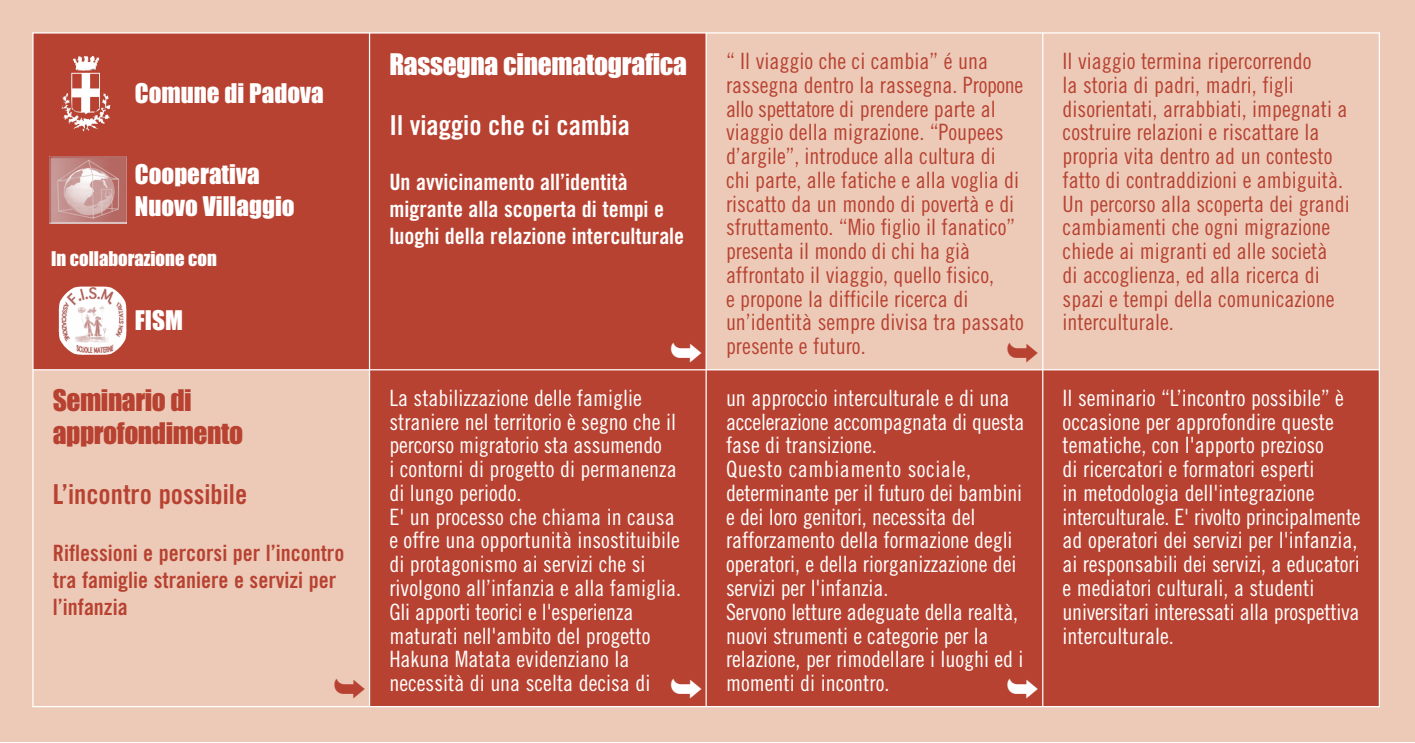
<style>
.page{position:relative;width:1415px;height:743px;background:#fff}
.page>*{position:absolute;margin:0;border:0;box-sizing:border-box;transform-origin:0 0}
.t1{font:27.5px/33px "Impact";letter-spacing:-.015em;color:#b84231}
.t2{font:27.5px "Impact";letter-spacing:-.01em;color:#fff}
.t3{font:27.5px "Trade Gothic Bold Cond Twenty";color:#fff}
.t4{font:27.5px "Trade Gothic Bold Cond Twenty";color:#b84231}
.t5{font:25px/32.5px "Impact";color:#fff}
.t6{font:22.5px/23.8px "Trade Gothic Cond Eighteen";color:#fff}
.t7{font:22.5px/23.8px "Trade Gothic Cond Eighteen";color:#b84231}
.t8{font:22.5px/27px "Trade Gothic Bold Cond Twenty";color:#fff}
.t9{font:22.5px/27px "Trade Gothic Bold Cond Twenty";color:#b84231}
.t10{font:18.75px "Impact";color:#fff}
</style>
<div class="page">
<div style="left:0;top:0;width:1415px;height:742px;background:#edcab8"></div>
<div style="left:370px;top:33px;width:336px;height:337px;background:#b84231"></div>
<div style="left:33px;top:33px;width:337px;height:337px;background:#b84231"></div>
<div style="left:370px;top:370px;width:336px;height:336px;background:#b84231"></div>
<div style="left:706px;top:370px;width:337px;height:336px;background:#b84231"></div>
<div style="left:1043px;top:370px;width:336px;height:336px;background:#b84231"></div>
<img style="left:62px;top:93px;width:48px;height:38px">
<img style="left:49px;top:157px;width:78px;height:67px">
<img style="left:74px;top:286px;width:53px;height:69px">
<hr style="left:706px;top:33px;width:1px;height:673px;background:#fff">
<hr style="left:1042px;top:33px;width:1px;height:673px;background:#fff">
<hr style="left:1379px;top:33px;width:1px;height:673px;background:#fff">
<hr style="left:32px;top:32px;width:1348px;height:2px;background:#fff">
<hr style="left:369px;top:33px;width:1px;height:673px;background:#fff">
<hr style="left:32px;top:33px;width:2px;height:673px;background:#fff">
<hr style="left:33px;top:369px;width:1346px;height:1px;background:#fff">
<hr style="left:32px;top:706px;width:1348px;height:1px;background:#fff">
<p class="t5" style="left:135px;top:79px;width:190px">Comune di Padova</p>
<p class="t5" style="left:135px;top:159px;width:161px">Cooperativa<br>Nuovo Villaggio</p>
<p class="t10" style="left:51px;top:253px;width:167px">In collaborazione con</p>
<p class="t5" style="left:135px;top:306px;width:50px">FISM</p>
<p class="t1" style="left:53px;top:386px;width:192px">Seminario di approfondimento</p>
<p class="t4" style="left:53px;top:484px;width:196px">L’incontro possibile</p>
<p class="t9" style="left:53px;top:540px;width:293px">Riflessioni e percorsi per l’incontro tra famiglie straniere e servizi per l’infanzia</p>
<p class="t2" style="left:389px;top:55px;width:299px">Rassegna cinematografica</p>
<p class="t3" style="left:389px;top:115px;width:242px">Il viaggio che ci cambia</p>
<p class="t8" style="left:389px;top:171px;width:296px">Un avvicinamento all’identità migrante alla scoperta di tempi e luoghi della relazione interculturale</p>
<p class="t7" style="left:726px;top:51px;width:300px">“ Il viaggio che ci cambia” é una rassegna dentro la rassegna. Propone allo spettatore di prendere parte al viaggio della migrazione. “Poupees d’argile”, introduce alla cultura di chi parte, alle fatiche e alla voglia di riscatto da un mondo di povertà e di sfruttamento. “Mio figlio il fanatico” presenta il mondo di chi ha già affrontato il viaggio, quello fisico,<br>e propone la difficile ricerca di un’identità sempre divisa tra passato presente e futuro.</p>
<p class="t7" style="left:1063px;top:51px;width:289px">Il viaggio termina ripercorrendo<br>la storia di padri, madri, figli disorientati, arrabbiati, impegnati a costruire relazioni e riscattare la propria vita dentro ad un contesto fatto di contraddizioni e ambiguità.<br>Un percorso alla scoperta dei grandi cambiamenti che ogni migrazione chiede ai migranti ed alle società<br>di accoglienza, ed alla ricerca di spazi e tempi della comunicazione interculturale.</p>
<p class="t6" style="left:389px;top:388px;width:293px">La stabilizzazione delle famiglie straniere nel territorio è segno che il percorso migratorio sta assumendo<br>i contorni di progetto di permanenza di lungo periodo.<br>E' un processo che chiama in causa e offre una opportunità insostituibile di protagonismo ai servizi che si rivolgono all’infanzia e alla famiglia.<br>Gli apporti teorici e l'esperienza maturati nell'ambito del progetto Hakuna Matata evidenziano la necessità di una scelta decisa di</p>
<p class="t6" style="left:726px;top:388px;width:300px">un approccio interculturale e di una accelerazione accompagnata di questa fase di transizione.<br>Questo cambiamento sociale, determinante per il futuro dei bambini e dei loro genitori, necessita del rafforzamento della formazione degli operatori, e della riorganizzazione dei servizi per l'infanzia.<br>Servono letture adeguate della realtà, nuovi strumenti e categorie per la relazione, per rimodellare i luoghi ed i momenti di incontro.</p>
<p class="t6" style="left:1063px;top:388px;width:300px">Il seminario “L’incontro possibile” è occasione per approfondire queste tematiche, con l'apporto prezioso<br>di ricercatori e formatori esperti<br>in metodologia dell'integrazione interculturale. E' rivolto principalmente ad operatori dei servizi per l'infanzia, ai responsabili dei servizi, a educatori e mediatori culturali, a studenti universitari interessati alla prospettiva interculturale.</p>
</div>
